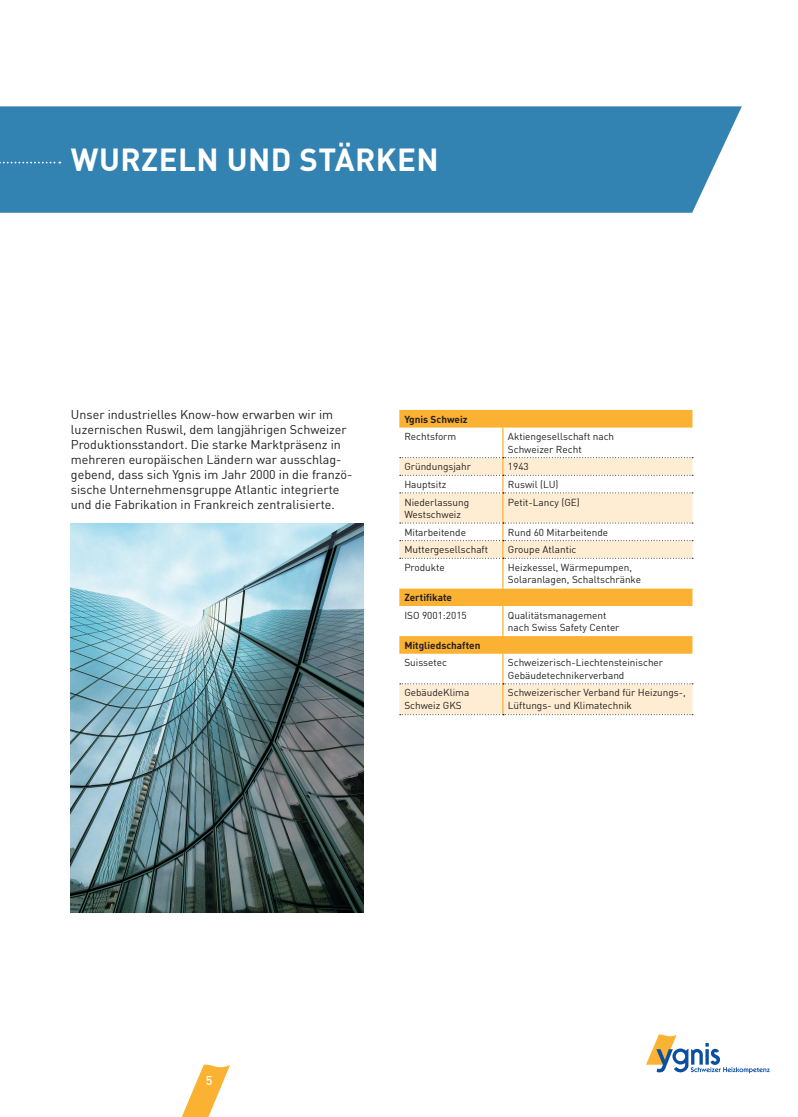
<style>
.page{position:relative;width:798px;height:1117px;background:#fff}
.page>*{position:absolute;margin:0;border:0;box-sizing:border-box;transform-origin:0 0}
.t1{font:700 31.25px "DIN";letter-spacing:.015em;color:#fff}
.t2{font:12.5px/15px "DIN";color:#231f20}
.t3{font:500 12.5px "DIN";color:#fff}
.t4{font:10px/12.5px "DIN";color:#231f20}
.t5{font:700 10px "DIN";color:#231f20}
</style>
<div class="page">
<svg style="left:182px;top:1064px;width:48px;height:52px"></svg>
<svg style="left:646px;top:1034px;width:123px;height:38px"></svg>
<div style="left:0;top:106px;width:741px;height:107px;background:#3282b2"></div>
<svg style="left:399px;top:410px;width:293px;height:47px"></svg>
<svg style="left:399px;top:606px;width:293px;height:108px"></svg>
<hr style="left:502px;top:427px;width:1px;height:30px;background:#fbb131">
<hr style="left:502px;top:606px;width:1px;height:30px;background:#fbb131">
<svg style="left:502px;top:636px;width:1px;height:17px"></svg>
<hr style="left:502px;top:653px;width:1px;height:30px;background:#fbb131">
<hr style="left:502px;top:684px;width:1px;height:30px;background:#fbb131">
<svg style="left:399px;top:683px;width:293px;height:1px"></svg>
<svg style="left:399px;top:714px;width:293px;height:1px"></svg>
<svg style="left:399px;top:457px;width:293px;height:149px"></svg>
<svg style="left:0;top:162px;width:60px;height:1px"></svg>
<img style="left:71px;top:523px;width:292px;height:388px">
<h1 class="t1" style="left:71px;top:140px;width:369px">WURZELN UND STÄRKEN</h1>
<p class="t2" style="left:71px;top:407px;width:283px">Unser industrielles Know-how erwarben wir im luzernischen Ruswil, dem langjährigen Schweizer Produktionsstandort. Die starke Marktpräsenz in mehreren europäischen Ländern war ausschlag&shy;gebend, dass sich Ygnis im Jahr 2000 in die franzö&shy;sische Unternehmensgruppe Atlantic integrierte und die Fabrikation in Frankreich zentralisierte.</p>
<p class="t5" style="left:404px;top:412px;width:65px">Ygnis Schweiz</p>
<p class="t4" style="left:404px;top:430px;width:53px">Rechtsform</p>
<p class="t4" style="left:507px;top:430px;width:108px">Aktiengesellschaft nach<br>Schweizer Recht</p>
<p class="t4" style="left:404px;top:460px;width:68px">Gründungsjahr</p>
<p class="t4" style="left:507px;top:460px;width:22px">1943</p>
<p class="t4" style="left:404px;top:478px;width:44px">Hauptsitz</p>
<p class="t4" style="left:507px;top:478px;width:52px">Ruswil (LU)</p>
<p class="t4" style="left:404px;top:495px;width:66px">Niederlassung<br>Westschweiz</p>
<p class="t4" style="left:507px;top:495px;width:73px">Petit-Lancy (GE)</p>
<p class="t4" style="left:404px;top:525px;width:63px">Mitarbeitende</p>
<p class="t4" style="left:507px;top:525px;width:102px">Rund 60 Mitarbeitende</p>
<p class="t4" style="left:404px;top:543px;width:85px">Muttergesellschaft</p>
<p class="t4" style="left:507px;top:543px;width:70px">Groupe Atlantic</p>
<p class="t4" style="left:404px;top:560px;width:42px">Produkte</p>
<p class="t4" style="left:507px;top:560px;width:135px">Heizkessel, Wärmepumpen,<br>Solaranlagen, Schaltschränke</p>
<p class="t5" style="left:404px;top:590px;width:49px">Zertifikate</p>
<p class="t4" style="left:404px;top:608px;width:64px">ISO 9001:2015</p>
<p class="t4" style="left:507px;top:608px;width:113px">Qualitätsmanagement nach Swiss Safety Center</p>
<p class="t5" style="left:404px;top:638px;width:77px">Mitgliedschaften</p>
<p class="t4" style="left:404px;top:656px;width:44px">Suissetec</p>
<p class="t4" style="left:507px;top:656px;width:157px">Schweizerisch-Liechtensteinischer<br>Gebäudetechnikerverband</p>
<p class="t4" style="left:404px;top:686px;width:66px">GebäudeKlima<br>Schweiz GKS</p>
<p class="t4" style="left:507px;top:686px;width:179px">Schweizerischer Verband für Heizungs-,<br>Lüftungs- und Klimatechnik</p>
<p class="t3" style="left:206px;top:1071px;width:8px">5</p>
</div>
